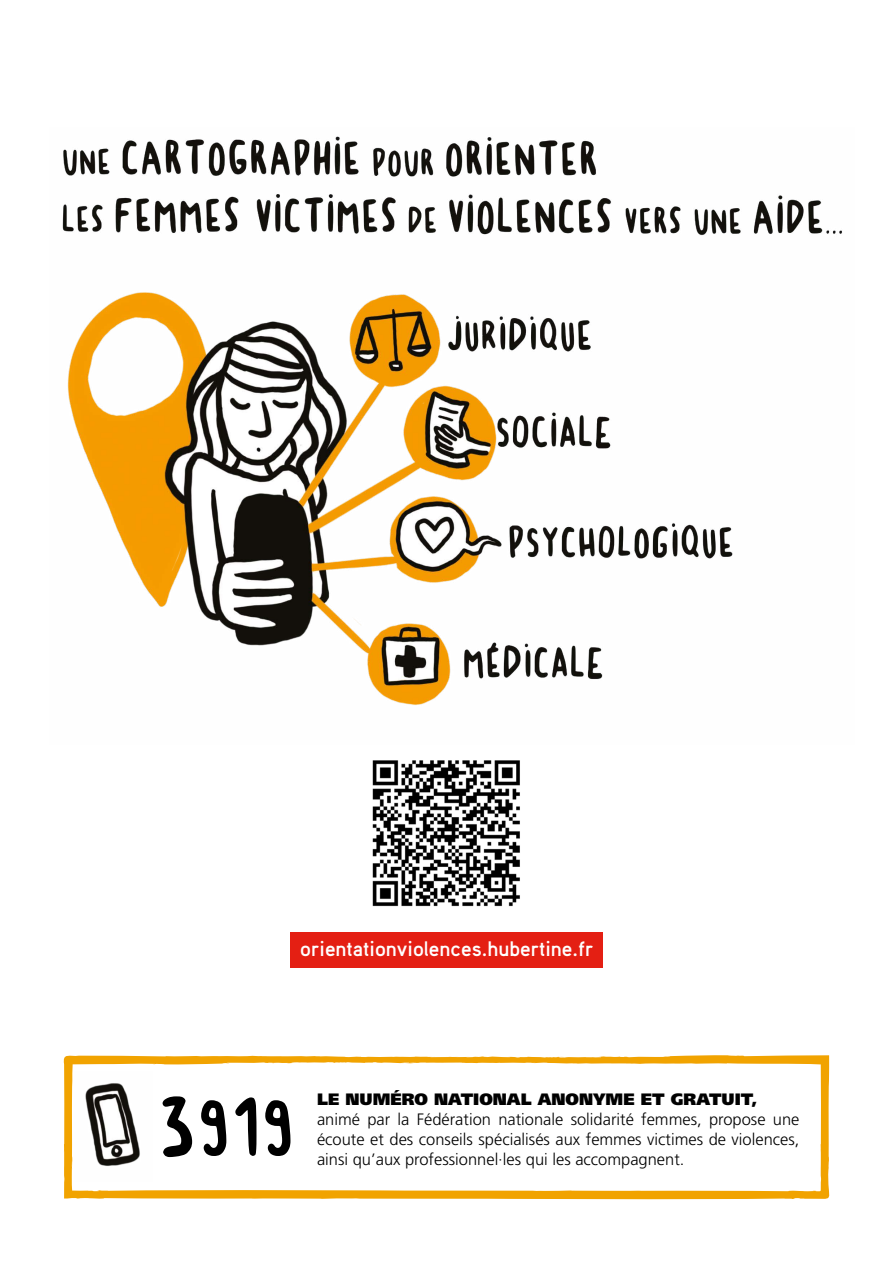
<style>
.page{position:relative;width:893px;height:1263px;background:#fff}
.page>*{position:absolute;margin:0;border:0;box-sizing:border-box;transform-origin:0 0}
.t1{font:700 21px "Aaux Pro OT";color:#fff}
.t2{font:300 16.5px/19.8px "Frutiger LT Std";color:#000;text-align:justify}
.t3{font:900 16.5px "Frutiger LT Std";color:#000}
</style>
<div class="page">
<svg style="left:63px;top:1055px;width:767px;height:145px"></svg>
<svg style="left:433px;top:1057px;width:27px;height:7px"></svg>
<svg style="left:617px;top:1056px;width:8px;height:8px"></svg>
<div style="left:290px;top:932px;width:312px;height:36px;background:#e41f13"></div>
<img style="left:62px;top:136px;width:780px;height:569px">
<img style="left:372px;top:760px;width:148px;height:147px">
<p class="t1" style="left:300px;top:935px;width:295px">orientationviolences.hubertine.fr</p>
<p class="t3" style="left:317px;top:1089px;width:442px">LE NUMÉRO NATIONAL ANONYME ET GRATUIT,</p>
<p class="t2" style="left:317px;top:1110px;width:484px">animé par la Fédération nationale solidarité femmes, propose une écoute et des conseils spécialisés aux femmes victimes de violences, ainsi qu’aux professionnel·les qui les accompagnent.</p>
</div>
